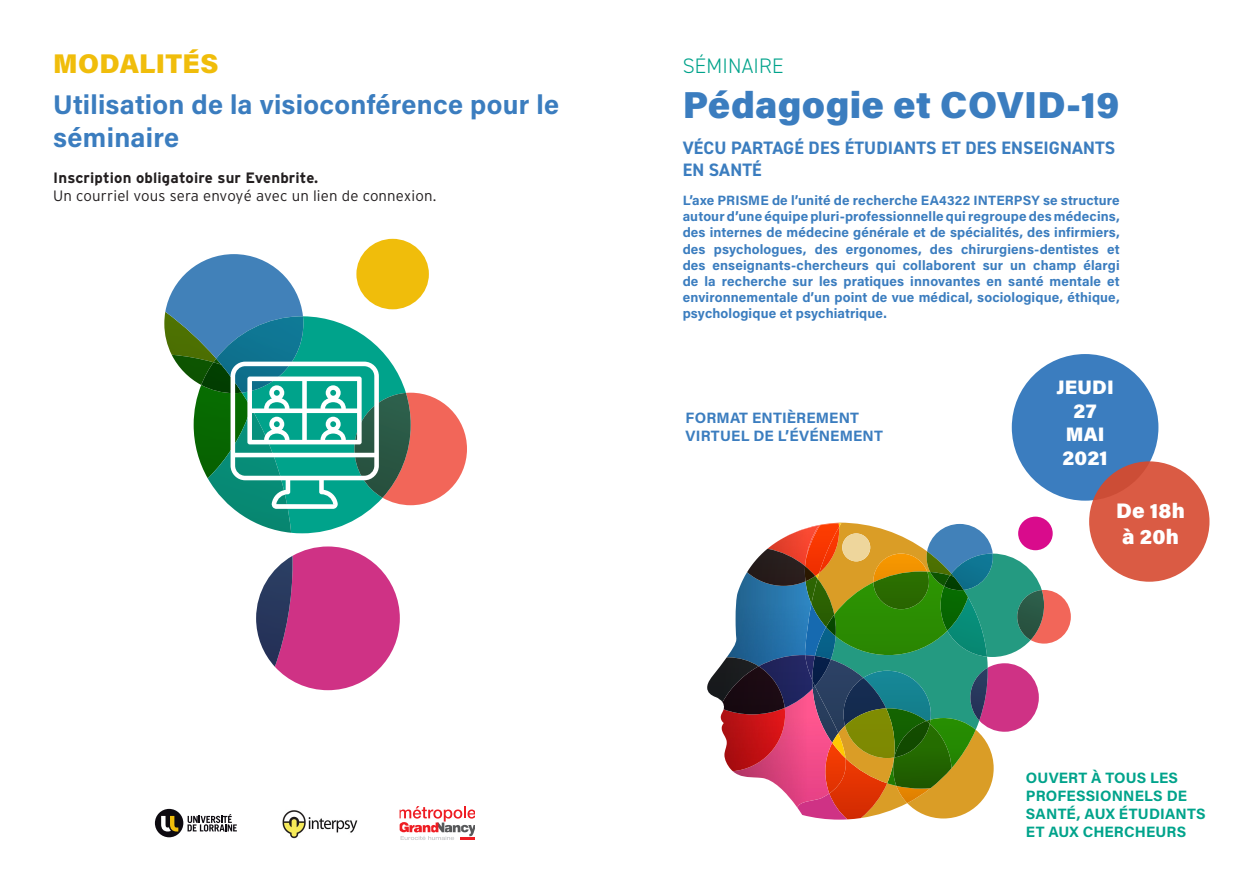
<style>
.page{position:relative;width:1259px;height:893px;background:#fff}
.page>*{position:absolute;margin:0;border:0;box-sizing:border-box;transform-origin:0 0}
.t1{font:900 37.5px "Acumin Pro";letter-spacing:.01em;color:#3b7dbf}
.t2{font:700 27px/32.4px "Acumin Pro";letter-spacing:.01em;color:#3b7dbf}
.t3{font:900 27px "Acumin Pro";letter-spacing:.01em;color:#f0bd0b}
.t4{font:300 21px "DIN2014";letter-spacing:.01em;color:#00a38b}
.t5{font:900 21px "Acumin Pro";color:#fff}
.t6{font:900 19.5px "Acumin Pro";letter-spacing:.01em;color:#fff}
.t7{font:700 18px/21.6px "DIN2014";letter-spacing:.01em;color:#3b7dbf}
.t8{font:700 15px/18px "Acumin Pro";letter-spacing:.01em;color:#00a38b}
.t9{font:300 15px "Interstate";letter-spacing:.01em;color:#231f20}
.t10{font:700 15px/18px "Acumin Pro";letter-spacing:.01em;color:#3b7dbf}
.t11{font:700 15px "Interstate";letter-spacing:.01em;color:#231f20}
.t12{font:700 13.5px/16.2px "Acumin Pro";letter-spacing:.01em;color:#3b7dbf;text-align:justify}
</style>
<div class="page">
<div style="left:1011px;top:354px;width:147px;height:147px;background:#3b7dbf;border-radius:50%"></div>
<svg style="left:1011px;top:380px;width:168px;height:95px"></svg>
<svg style="left:187px;top:814px;width:50px;height:17px"></svg>
<div style="left:155px;top:809px;width:28px;height:28px;background:#0e0b11;border-radius:50%"></div>
<svg style="left:161px;top:816px;width:17px;height:15px"></svg>
<svg style="left:399px;top:806px;width:76px;height:34px"></svg>
<img style="left:282px;top:810px;width:76px;height:29px">
<img style="left:707px;top:664px;width:15px;height:38px">
<svg style="left:722px;top:523px;width:349px;height:297px"></svg>
<img style="left:732px;top:689px;width:100px;height:119px">
<img style="left:721px;top:708px;width:64px;height:63px">
<img style="left:758px;top:655px;width:54px;height:53px">
<img style="left:722px;top:666px;width:62px;height:48px">
<div style="left:1018px;top:517px;width:34px;height:33px;background:#d90b8c;border-radius:50%"></div>
<div style="left:1089px;top:461px;width:120px;height:121px;background:#da5b44;border-radius:50%"></div>
<svg style="left:275px;top:546px;width:125px;height:144px"></svg>
<img style="left:256px;top:556px;width:36px;height:111px">
<div style="left:356px;top:239px;width:73px;height:70px;background:#f0bd0b;border-radius:50%"></div>
<svg style="left:165px;top:254px;width:302px;height:279px"></svg>
<p class="t3" style="left:53px;top:45px;width:167px">MODALITÉS</p>
<p class="t2" style="left:53px;top:87px;width:507px">Utilisation de la visioconférence pour le séminaire</p>
<p class="t11" style="left:53px;top:169px;width:266px">Inscription obligatoire sur Evenbrite.</p>
<p class="t9" style="left:53px;top:187px;width:384px">Un courriel vous sera envoyé avec un lien de connexion.</p>
<p class="t4" style="left:683px;top:53px;width:102px">SÉMINAIRE</p>
<p class="t1" style="left:682px;top:79px;width:438px">Pédagogie et COVID-19</p>
<p class="t7" style="left:683px;top:137px;width:434px">VÉCU PARTAGÉ DES ÉTUDIANTS ET DES ENSEIGNANTS<br>EN SANTÉ</p>
<p class="t12" style="left:682px;top:191px;width:438px">L’axe PRISME de l’unité de recherche EA4322 INTERPSY se structure autour d’une équipe pluri-professionnelle qui regroupe des médecins, des internes de médecine générale et de spécialités, des infirmiers, des psychologues, des ergonomes, des chirurgiens-dentistes et des enseignants-chercheurs qui collaborent sur un champ élargi de la recherche sur les pratiques innovantes en santé mentale et environnementale d’un point de vue médical, sociologique, éthique, psychologique et psychiatrique.</p>
<p class="t10" style="left:685px;top:408px;width:199px">FORMAT ENTIÈREMENT<br>VIRTUEL DE L’ÉVÉNEMENT</p>
<p class="t6" style="left:1056px;top:374px;width:59px">JEUDI</p>
<p class="t6" style="left:1073px;top:397px;width:25px">27</p>
<p class="t6" style="left:1065px;top:420px;width:40px">MAI</p>
<p class="t6" style="left:1062px;top:444px;width:47px">2021</p>
<p class="t5" style="left:1116px;top:496px;width:70px">De 18h</p>
<p class="t5" style="left:1122px;top:521px;width:58px">à 20h</p>
<p class="t8" style="left:1026px;top:768px;width:181px">OUVERT À TOUS LES<br>PROFESSIONNELS DE<br>SANTÉ, AUX ÉTUDIANTS<br>ET AUX CHERCHEURS</p>
</div>
